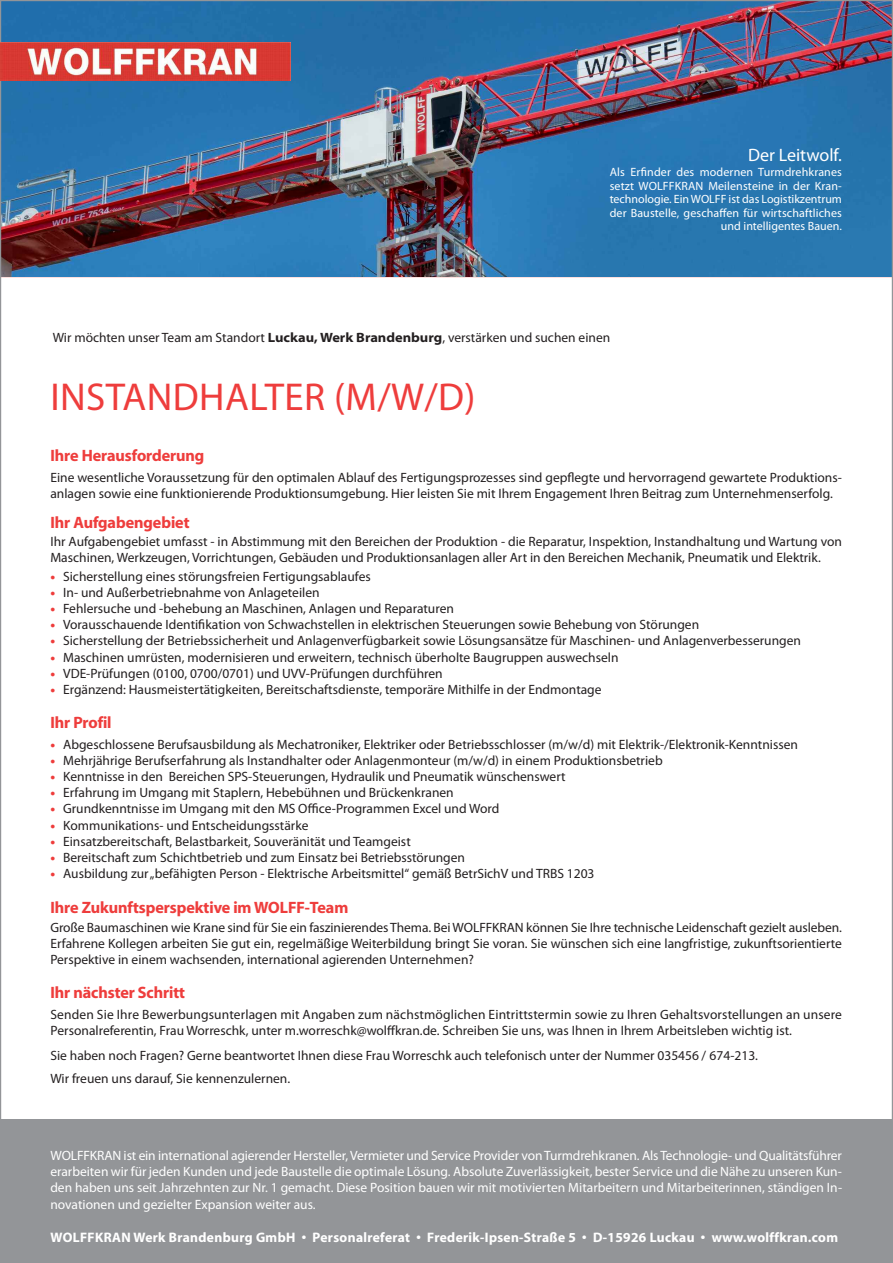
<style>
.page{position:relative;width:893px;height:1263px;background:#fff}
.page>*{position:absolute;margin:0;border:0;box-sizing:border-box;transform-origin:0 0}
.t1{font:39px "Myriad Pro";letter-spacing:.01em;color:#ee3d3c}
.t2{font:18px "Myriad Pro";color:#fff}
.t3{font:16.5px "Myriad Headline";color:#ee3d3c}
.t4{font:13.8px "Myriad Headline";letter-spacing:.03em;color:#fff}
.t5{font:13.5px/16.2px "Myriad Pro";color:#231f20}
.t6{font:13.5px/16.2px "Myriad Pro";color:#fff;text-align:justify}
.t7{font:12px/13.5px "Myriad Pro";letter-spacing:.01em;color:#fff;text-align:right}
.s1{font-weight:700;font-stretch:semi-expanded}
.s2{font-weight:700;font-stretch:semi-expanded;color:#ee3d3c}
</style>
<div class="page">
<div style="left:0;top:1119px;width:893px;height:144px;background:#939598"></div>
<hr style="left:0;top:276px;width:893px;height:1px;background:#ee3d3c">
<img style="left:2px;top:2px;width:889px;height:274px">
<img style="left:0;top:43px;width:291px;height:38px">
<h2 class="t2" style="left:748px;top:148px;width:95px">Der Leitwolf.</h2>
<p class="t7" style="left:610px;top:167px;width:234px">Als Erfinder des modernen Turmdrehkranes setzt WOLFFKRAN Meilensteine in der Kran&shy;technologie. Ein WOLFF ist das Logistikzentrum der Baustelle, geschaffen für wirtschaftliches und intelligentes Bauen.</p>
<p class="t5" style="left:53px;top:330px;width:559px">Wir möchten unser Team am Standort <span class="s1">Luckau, Werk Brandenburg</span>, verstärken und suchen einen</p>
<h1 class="t1" style="left:50px;top:382px;width:427px">INSTANDHALTER (M/W/D)</h1>
<p class="t3" style="left:50px;top:449px;width:155px">Ihre Herausforderung</p>
<p class="t5" style="left:50px;top:470px;width:793px">Eine wesentliche Voraussetzung für den optimalen Ablauf des Fertigungsprozesses sind gepflegte und hervorragend gewartete Produktions&shy;anlagen sowie eine funktionierende Produktionsumgebung. Hier leisten Sie mit Ihrem Engagement Ihren Beitrag zum Unternehmenserfolg.</p>
<p class="t3" style="left:50px;top:516px;width:141px">Ihr Aufgabengebiet</p>
<p class="t5" style="left:50px;top:534px;width:793px">Ihr Aufgabengebiet umfasst - in Abstimmung mit den Bereichen der Produktion - die Reparatur, Inspektion, Instandhaltung und Wartung von<br>Maschinen, Werkzeugen, Vorrichtungen, Gebäuden und Produktionsanlagen aller Art in den Bereichen Mechanik, Pneumatik und Elektrik.</p>
<p class="t5" style="left:50px;top:569px;width:322px"><span class="s2">•</span> Sicherstellung eines störungsfreien Fertigungsablaufes</p>
<p class="t5" style="left:50px;top:585px;width:271px"><span class="s2">•</span> In- und Außerbetriebnahme von Anlageteilen</p>
<p class="t5" style="left:50px;top:601px;width:405px"><span class="s2">•</span> Fehlersuche und -behebung an Maschinen, Anlagen und Reparaturen</p>
<p class="t5" style="left:50px;top:618px;width:650px"><span class="s2">•</span> Vorausschauende Identifikation von Schwachstellen in elektrischen Steuerungen sowie Behebung von Störungen</p>
<p class="t5" style="left:50px;top:634px;width:752px"><span class="s2">•</span> Sicherstellung der Betriebssicherheit und Anlagenverfügbarkeit sowie Lösungsansätze für Maschinen- und Anlagenverbesserungen</p>
<p class="t5" style="left:50px;top:650px;width:570px"><span class="s2">•</span> Maschinen umrüsten, modernisieren und erweitern, technisch überholte Baugruppen auswechseln</p>
<p class="t5" style="left:50px;top:666px;width:394px"><span class="s2">•</span> VDE-Prüfungen (0100, 0700/0701) und UVV-Prüfungen durchführen</p>
<p class="t5" style="left:50px;top:682px;width:553px"><span class="s2">•</span> Ergänzend: Hausmeistertätigkeiten, Bereitschaftsdienste, temporäre Mithilfe in der Endmontage</p>
<p class="t3" style="left:50px;top:716px;width:63px">Ihr Profil</p>
<p class="t5" style="left:50px;top:737px;width:749px"><span class="s2">•</span> Abgeschlossene Berufsausbildung als Mechatroniker, Elektriker oder Betriebsschlosser (m/w/d) mit Elektrik-/Elektronik-Kenntnissen</p>
<p class="t5" style="left:50px;top:753px;width:614px"><span class="s2">•</span> Mehrjährige Berufserfahrung als Instandhalter oder Anlagenmonteur (m/w/d) in einem Produktionsbetrieb</p>
<p class="t5" style="left:50px;top:769px;width:517px"><span class="s2">•</span> Kenntnisse in den Bereichen SPS-Steuerungen, Hydraulik und Pneumatik wünschenswert</p>
<p class="t5" style="left:50px;top:786px;width:405px"><span class="s2">•</span> Erfahrung im Umgang mit Staplern, Hebebühnen und Brückenkranen</p>
<p class="t5" style="left:50px;top:802px;width:450px"><span class="s2">•</span> Grundkenntnisse im Umgang mit den MS Office-Programmen Excel und Word</p>
<p class="t5" style="left:50px;top:818px;width:260px"><span class="s2">•</span> Kommunikations- und Entscheidungsstärke</p>
<p class="t5" style="left:50px;top:834px;width:362px"><span class="s2">•</span> Einsatzbereitschaft, Belastbarkeit, Souveränität und Teamgeist</p>
<p class="t5" style="left:50px;top:850px;width:416px"><span class="s2">•</span> Bereitschaft zum Schichtbetrieb und zum Einsatz bei Betriebsstörungen</p>
<p class="t5" style="left:50px;top:867px;width:546px"><span class="s2">•</span> Ausbildung zur„befähigten Person - Elektrische Arbeitsmittel“ gemäß BetrSichV und TRBS 1203</p>
<p class="t3" style="left:50px;top:901px;width:299px">Ihre Zukunftsperspektive im WOLFF-Team</p>
<p class="t5" style="left:50px;top:920px;width:793px;text-align:justify">Große Baumaschinen wie Krane sind für Sie ein faszinierendes Thema. BeiWOLFFKRAN können Sie Ihre technische Leidenschaft gezielt ausleben.<br>Erfahrene Kollegen arbeiten Sie gut ein, regelmäßige Weiterbildung bringt Sie voran. Sie wünschen sich eine langfristige, zukunftsorientierte Perspektive in einem wachsenden, international agierenden Unternehmen?</p>
<p class="t3" style="left:50px;top:986px;width:136px">Ihr nächster Schritt</p>
<p class="t5" style="left:50px;top:1007px;width:793px">Senden Sie Ihre Bewerbungsunterlagen mit Angaben zum nächstmöglichen Eintrittstermin sowie zu Ihren Gehaltsvorstellungen an unsere<br>Personalreferentin, Frau Worreschk, unter m.worreschk@wolffkran.de. Schreiben Sie uns, was Ihnen in Ihrem Arbeitsleben wichtig ist.</p>
<p class="t5" style="left:50px;top:1044px;width:709px;line-height:23.4px">Sie haben noch Fragen? Gerne beantwortet Ihnen diese Frau Worreschk auch telefonisch unter der Nummer 035456 / 674-213.<br>Wir freuen uns darauf, Sie kennenzulernen.</p>
<p class="t6" style="left:50px;top:1148px;width:793px">WOLFFKRAN ist ein international agierender Hersteller,Vermieter und Service Provider vonTurmdrehkranen. Als Technologie- und Qualitätsführer erarbeiten wir für jeden Kunden und jede Baustelle die optimale Lösung. Absolute Zuverlässigkeit, bester Service und die Nähe zu unseren Kun&shy;den haben uns seit Jahrzehnten zur Nr. 1 gemacht. Diese Position bauen wir mit motivierten Mitarbeitern und Mitarbeiterinnen, ständigen In&shy;novationen und gezielter Expansion weiter aus.</p>
<p class="t4" style="left:50px;top:1232px;width:789px">WOLFFKRAN Werk Brandenburg GmbH • Personalreferat • Frederik-Ipsen-Straße 5 • D-15926 Luckau • www.wolffkran.com</p>
</div>
